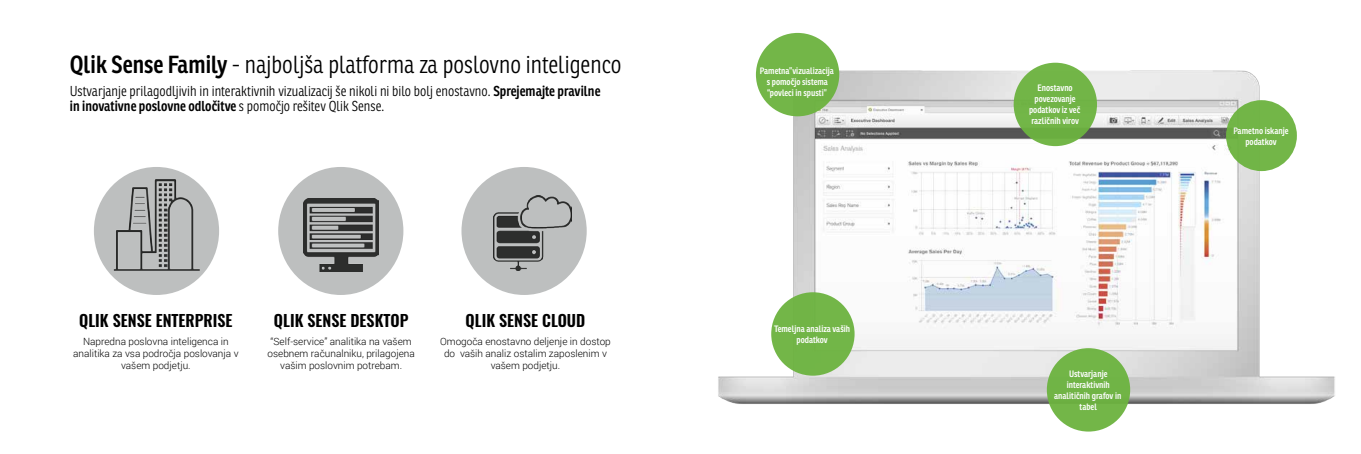
<style>
.page{position:relative;width:1361px;height:454px;background:#fff}
.page>*{position:absolute;margin:0;border:0;box-sizing:border-box;transform-origin:0 0}
.t1{font:300 24px "Ronnia Cond";color:#000}
.t2{font:600 16px "Oswald";color:#000}
.t3{font:300 14px/15px "Ronnia Cond";color:#000}
.t4{font:300 10px/12px "Roboto";color:#000;text-align:center}
.t5{font:600 9px/11px "Ronnia Cond";color:#fff;text-align:center}
.s1{font-weight:600}
</style>
<div class="page">
<div style="left:94px;top:167px;width:125px;height:128px;background:#bdbfbf;border-radius:50%"></div>
<img style="left:114px;top:179px;width:86px;height:92px">
<div style="left:278px;top:167px;width:125px;height:128px;background:#bdbfbf;border-radius:50%"></div>
<div style="left:461px;top:167px;width:126px;height:128px;background:#bdbfbf;border-radius:50%"></div>
<img style="left:493px;top:195px;width:78px;height:75px">
<img style="left:718px;top:57px;width:617px;height:351px">
<div style="left:1013px;top:63px;width:84px;height:83px;background:#72b547;border-radius:50%"></div>
<div style="left:756px;top:33px;width:83px;height:83px;background:#73b648;border-radius:50%"></div>
<div style="left:771px;top:292px;width:83px;height:83px;background:#72b648;border-radius:50%"></div>
<div style="left:1047px;top:348px;width:83px;height:83px;background:#72b547;border-radius:50%"></div>
<div style="left:1226px;top:100px;width:71px;height:71px;background:#73b648;border-radius:50%"></div>
<img style="left:304px;top:199px;width:74px;height:73px">
<h1 class="t1" style="left:70px;top:50px;width:553px"><span class="s1">Qlik Sense Family</span> - najboljša platforma za poslovno inteligenco</h1>
<h3 class="t3" style="left:70px;top:83px;width:532px">Ustvarjanje prilagodljivih in interaktivnih vizualizacij še nikoli ni bilo bolj enostavno. <span class="s1">Sprejemajte pravilne in inovativne poslovne odločitve</span> s pomočjo rešitev Qlik Sense.</h3>
<h2 class="t2" style="left:79px;top:309px;width:155px">QLIK SENSE ENTERPRISE</h2>
<p class="t4" style="left:73px;top:334px;width:167px">Napredna poslovna inteligenca in analitika za vsa področja poslovanja v vašem podjetju.</p>
<h2 class="t2" style="left:274px;top:309px;width:136px">QLIK SENSE DESKTOP</h2>
<p class="t4" style="left:267px;top:334px;width:149px">“Self-service” analitika na vašem osebnem računalniku, prilagojena vašim poslovnim potrebam.</p>
<h2 class="t2" style="left:466px;top:309px;width:121px">QLIK SENSE CLOUD</h2>
<p class="t4" style="left:440px;top:334px;width:172px">Omogoča enostavno deljenje in dostop do vaših analiz ostalim zaposlenim v vašem podjetju.</p>
<p class="t5" style="left:760px;top:65px;width:76px">Pametna”vizualizacija s pomočjo sistema “povleci in spusti”</p>
<p class="t5" style="left:774px;top:323px;width:77px">Temeljna analiza vaših podatkov</p>
<p class="t5" style="left:1029px;top:83px;width:53px">Enostavno povezovanje podatkov iz več različnih virov</p>
<p class="t5" style="left:1054px;top:368px;width:69px">Ustvarjanje interaktivnih analitičnih grafov in tabel</p>
<p class="t5" style="left:1233px;top:125px;width:57px">Pametno iskanje podatkov</p>
</div>
